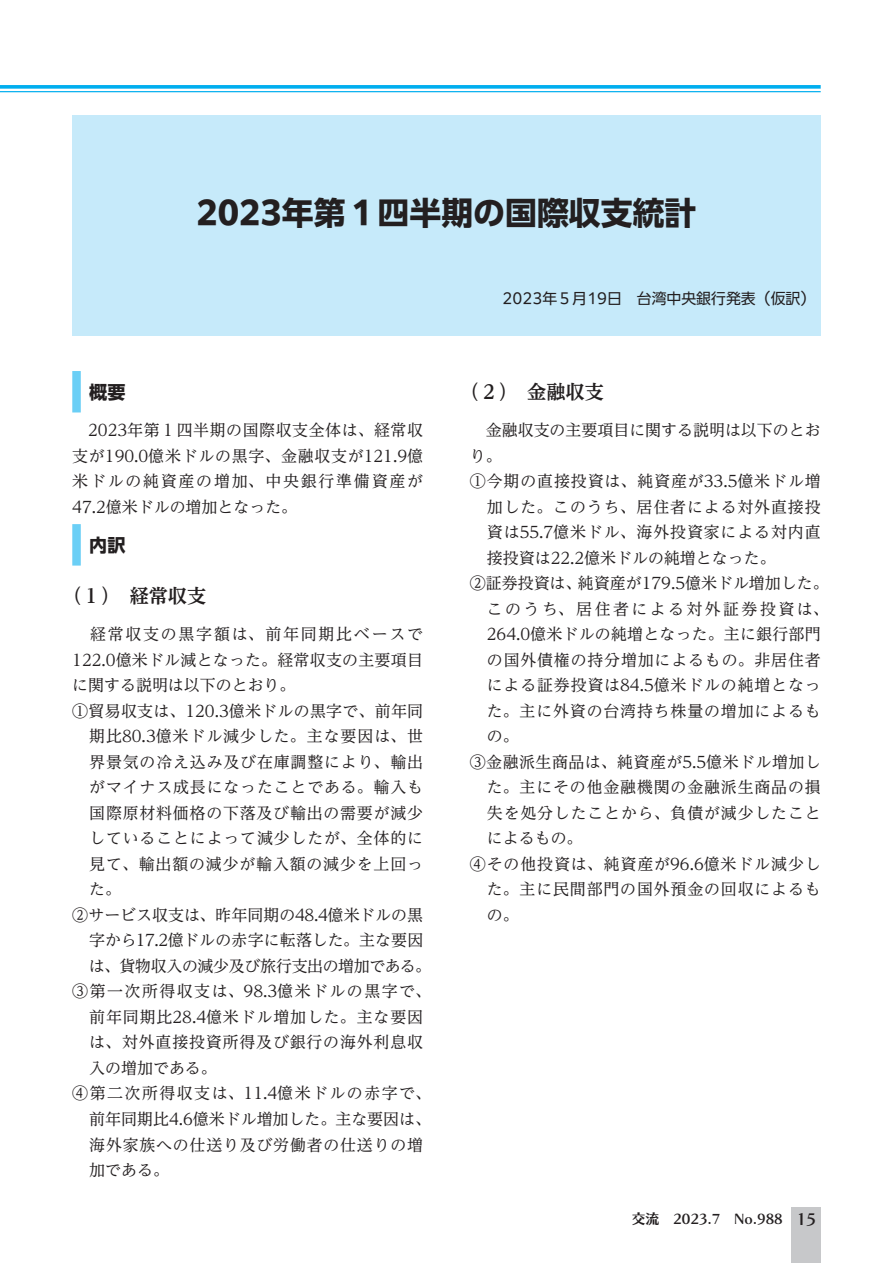
<style>
.page{position:relative;width:893px;height:1263px;background:#fff}
.page>*{position:absolute;margin:0;border:0;box-sizing:border-box;transform-origin:0 0}
._00-タイトル{font:700 31.95px "PUD Shin Go Pr 6 N";color:#231f20}
._03-見出し中{font:700 19.2px "UD Reimin Pr 6 N";color:#231f20}
._02-見出し-1行{font:700 18px "PUD Shin Go Pr 6 N";color:#231f20}
.一字落し{font:15.9px/25.5px "UD Reimin Pr 6 N";letter-spacing:.05em;color:#231f20;text-align:justify}
._01-本文{font:15.9px/25.5px "UD Reimin Pr 6 N";color:#231f20;text-align:justify}
.一字落し-2{font:15.9px/25.5px "UD Reimin Pr 6 N";letter-spacing:-.01em;color:#231f20}
._00-著者_肩書{font:14.85px "PUD Shin Go Pr 6 N";color:#231f20}
.t1{font:13.8px "Chiaro Std B";color:#231f20}
.s1{font-family:"UD Typos 515 Std"}
.s2{font-size:15.9px}
</style>
<div class="page">
<div style="left:791px;top:1208px;width:30px;height:55px;background:#c7c8ca"></div>
<svg style="left:0;top:85px;width:821px;height:4px;background:#18b5f0"></svg>
<hr style="left:0;top:91px;width:821px;height:1px;background:#00aeef">
<div style="left:72px;top:371px;width:9px;height:41px;background:#6bcff6"></div>
<div style="left:72px;top:524px;width:9px;height:42px;background:#6bcff6"></div>
<div style="left:72px;top:116px;width:749px;height:220px;background:#c6eafa"></div>
<p class="_00-タイトル" style="left:196px;top:196px;width:502px">2023年第１四半期の国際収支統計</p>
<p class="_02-見出し-1行" style="left:89px;top:382px;width:38px">概要</p>
<p class="_01-本文" style="left:72px;top:417px;width:352px">　2023年第１四半期の国際収支全体は、経常収支が190.0億米ドルの黒字、金融収支が121.9億米ドルの純資産の増加、中央銀行準備資産が47.2億米ドルの増加となった。</p>
<p class="_02-見出し-1行" style="left:89px;top:535px;width:38px">内訳</p>
<p class="_03-見出し中" style="left:63px;top:580px;width:145px">（１）　経常収支</p>
<p class="_01-本文" style="left:72px;top:621px;width:352px">　経常収支の黒字額は、前年同期比ベースで122.0億米ドル減となった。経常収支の主要項目に関する説明は以下のとおり。</p>
<p class="一字落し" style="left:89px;top:697px;width:335px;text-indent:-17px">①貿易収支は、120.3億米ドルの黒字で、前年同期比80.3億米ドル減少した。主な要因は、世界景気の冷え込み及び在庫調整により、輸出がマイナス成長になったことである。輸入も国際原材料価格の下落及び輸出の需要が減少していることによって減少したが、全体的に見て、輸出額の減少が輸入額の減少を上回った。</p>
<p class="一字落し-2" style="left:89px;top:902px;width:344px;text-indent:-17px">②サービス収支は、昨年同期の48.4億米ドルの黒字から17.2億ドルの赤字に転落した。主な要因は、貨物収入の減少及び旅行支出の増加である。</p>
<p class="一字落し" style="left:89px;top:978px;width:343px;text-align:left;text-indent:-17px">③第一次所得収支は、98.3億米ドルの黒字で、前年同期比28.4億米ドル増加した。主な要因は、対外直接投資所得及び銀行の海外利息収入の増加である。</p>
<p class="一字落し" style="left:89px;top:1080px;width:343px;text-align:left;text-indent:-17px">④第二次所得収支は、11.4億米ドルの赤字で、前年同期比4.6億米ドル増加した。主な要因は、海外家族への仕送り及び労働者の仕送りの増加である。</p>
<p class="_00-著者_肩書" style="left:502px;top:291px;width:314px">2023年５月19日　台湾中央銀行発表（仮訳）</p>
<p class="_03-見出し中" style="left:460px;top:376px;width:145px">（２）　金融収支</p>
<p class="_01-本文" style="left:470px;top:417px;width:352px">　金融収支の主要項目に関する説明は以下のとおり。</p>
<p class="一字落し" style="left:487px;top:468px;width:335px;text-indent:-17px">①今期の直接投資は、純資産が33.5億米ドル増加した。このうち、居住者による対外直接投資は55.7億米ドル、海外投資家による対内直接投資は22.2億米ドルの純増となった。</p>
<p class="一字落し" style="left:487px;top:570px;width:343px;text-align:left;text-indent:-17px">②証券投資は、純資産が179.5億米ドル増加した。このうち、居住者による対外証券投資は、<br>264.0億米ドルの純増となった。主に銀行部門の国外債権の持分増加によるもの。非居住者による証券投資は84.5億米ドルの純増となった。主に外資の台湾持ち株量の増加によるもの。</p>
<p class="一字落し" style="left:487px;top:748px;width:335px;text-indent:-17px">③金融派生商品は、純資産が5.5億米ドル増加した。主にその他金融機関の金融派生商品の損失を処分したことから、負債が減少したことによるもの。</p>
<p class="一字落し" style="left:487px;top:850px;width:335px;text-indent:-17px">④その他投資は、純資産が96.6億米ドル減少した。主に民間部門の国外預金の回収によるもの。</p>
<p class="t1" style="left:632px;top:1211px;width:186px"><span class="s1">交流</span>　2023.7　No.988 <span class="s2">15</span></p>
</div>
